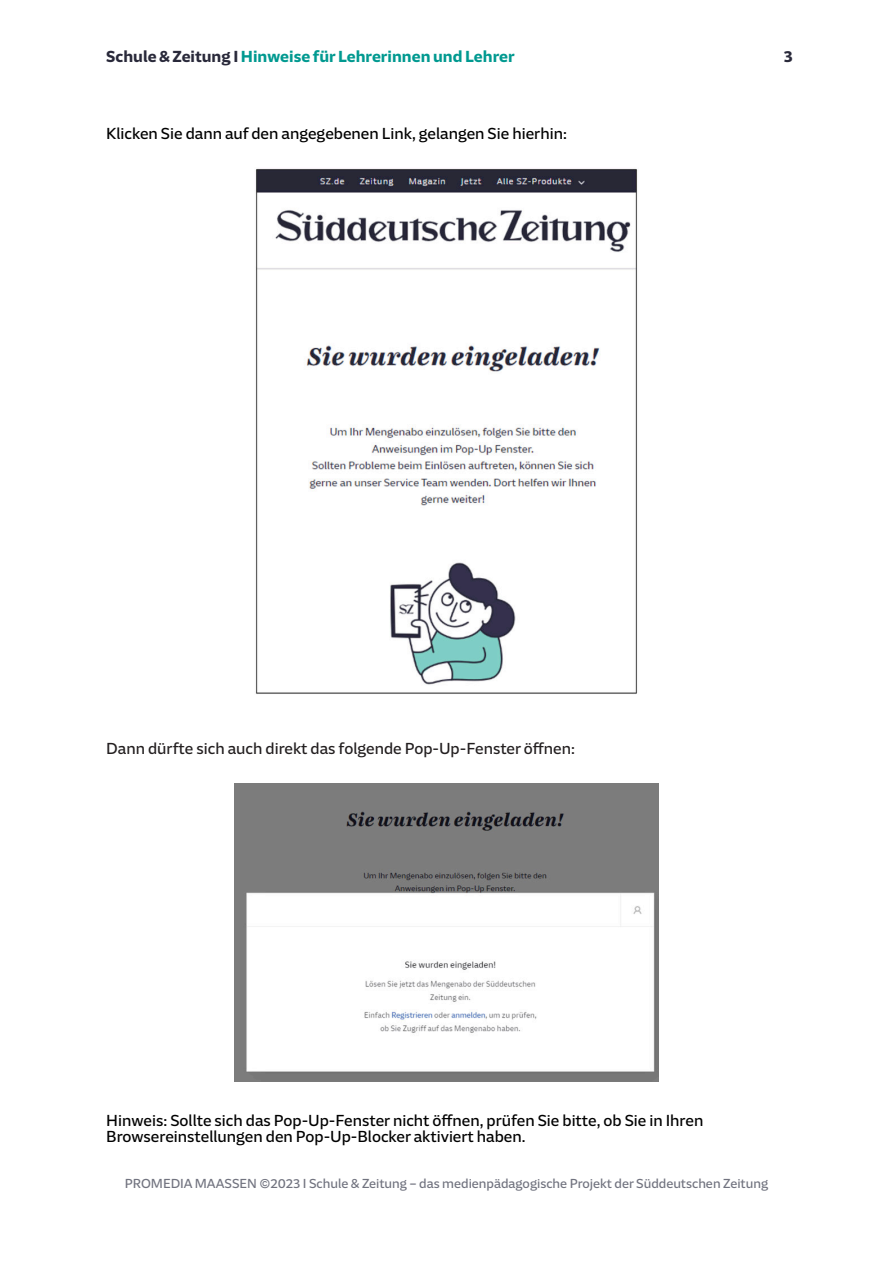
<style>
.page{position:relative;width:893px;height:1263px;background:#fff}
.page>*{position:absolute;margin:0;border:0;box-sizing:border-box;transform-origin:0 0}
.t1{font:16.5px/16.5px "SZ Sans Digital";color:#000}
.t2{font:16.5px "SZ Sans Digital";color:#231f20}
.t3{font:700 16.5px "SZ Sans Digital";color:#009990}
.t4{font:700 16.5px "SZ Sans Digital";color:#29293a}
.t5{font:13.5px "SZ Sans Digital";color:#71737f}
.s1{color:#29293a}
.s2{font-family:"Work Sans"}
</style>
<div class="page">
<img style="left:255px;top:168px;width:383px;height:526px">
<img style="left:235px;top:784px;width:423px;height:297px">
<p class="t3" style="left:106px;top:51px;width:410px"><span class="s1">Schule &amp; Zeitung I</span> Hinweise für Lehrerinnen und Lehrer</p>
<p class="t1" style="left:106px;top:127px;width:462px">Klicken Sie dann auf den angegebenen Link, gelangen Sie hierhin:</p>
<p class="t4" style="left:784px;top:51px;width:11px">3</p>
<p class="t2" style="left:106px;top:742px;width:470px">Dann dürfte sich auch direkt das folgende Pop-Up-Fenster öffnen:</p>
<p class="t1" style="left:106px;top:1113px;width:599px">Hinweis: Sollte sich das Pop-Up-Fenster nicht öffnen, prüfen Sie bitte, ob Sie in Ihren<br>Browsereinstellungen den Pop-Up-Blocker aktiviert haben.</p>
<p class="t5" style="left:125px;top:1179px;width:645px">PROMEDIA MAASSEN <span class="s2">©</span>2023 I Schule &amp; Zeitung – das medienpädagogische Projekt der Süddeutschen Zeitung</p>
</div>
